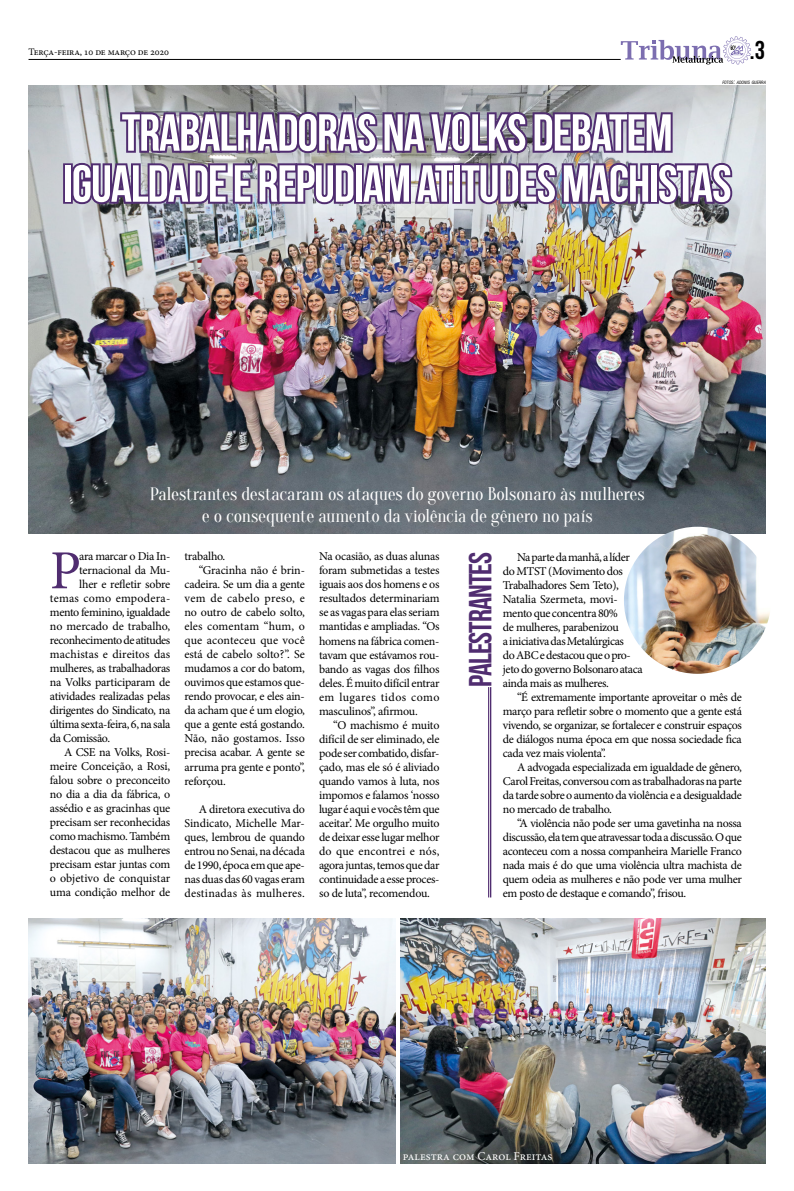
<style>
.page{position:relative;width:794px;height:1191px;background:#fff}
.page>*{position:absolute;margin:0;border:0;box-sizing:border-box;transform-origin:0 0}
.t1{font:55.1px "Minion Pro";color:#502d70}
.t2{font:52px/51px "Bebas Neue";letter-spacing:-.02em;color:#fff;text-align:center}
.t3{font:32px "Bebas Neue";letter-spacing:-.03em;color:#502d70}
.t4{font:25.8px "Bebas Neue";color:#000}
.t5{font:18px/22px "Oranienbaum";letter-spacing:-.015em;color:#fff;text-align:center}
.t6{font:12px/14px "Minion Pro";letter-spacing:-.03em;color:#000;text-align:justify}
.t7{font:12px "Minion Pro";color:#000}
.t8{font:12px "Minion Pro";color:#fff}
.t9{font:12px "Minion Pro";letter-spacing:.005em;color:#000}
.t10{font:10px "Minion Pro";letter-spacing:-.02em;color:#000}
.t11{font:italic condensed 4.4px "Swiss 721 BT";color:#000}
.s1{font-size:6.2px}
</style>
<div class="page">
<img style="left:29px;top:85px;width:737px;height:448px">
<hr style="left:29px;top:59px;width:591px;height:1px;background:#000">
<svg style="left:621px;top:36px;width:130px;height:28px"></svg>
<div style="left:63px;top:163px;width:10px;height:41px;border:4px solid #502d70"></div>
<svg style="left:69px;top:110px;width:665px;height:97px;background:#817095"></svg>
<hr style="left:490px;top:687px;width:1px;height:210px;background:#502d70">
<hr style="left:488px;top:687px;width:1px;height:210px;background:#502d70">
<img style="left:29px;top:918px;width:366px;height:245px">
<img style="left:400px;top:918px;width:366px;height:245px">
<img style="left:624px;top:527px;width:147px;height:147px;border-radius:73px">
<p class="t10" style="left:29px;top:45px;width:142px">Terça-feira, 10 de março de 2020</p>
<h3 class="t4" style="left:750px;top:36px;width:17px">.3</h3>
<p class="t11" style="left:722px;top:80px;width:45px">FOTOS<span class="s1">:</span> ADONIS GUERRA</p>
<h2 class="t2" style="left:63px;top:107px;width:670px">TRABALHADORAS NA VOLKS DEBATEM<br>IGUALDADE E REPUDIAM ATITUDES MACHISTAS</h2>
<h3 class="t5" style="left:150px;top:483px;width:496px">Palestrantes destacaram os ataques do governo Bolsonaro às mulheres e o consequente aumento da violência de gênero no país</h3>
<h1 class="t1" style="left:50px;top:534px;width:33px">P</h1>
<p class="t6" style="left:79px;top:549px;width:93px">ara marcar o Dia In-</p>
<p class="t6" style="left:79px;top:563px;width:93px">ternacional da Mu-</p>
<p class="t6" style="left:79px;top:577px;width:93px">lher e refletir sobre</p>
<p class="t6" style="left:50px;top:591px;width:122px">temas como empodera-</p>
<p class="t6" style="left:50px;top:605px;width:122px">mento feminino, igualdade</p>
<p class="t6" style="left:50px;top:619px;width:122px">no mercado de trabalho,</p>
<p class="t6" style="left:50px;top:633px;width:122px">reconhecimento de atitudes</p>
<p class="t6" style="left:50px;top:647px;width:122px">machistas e direitos das</p>
<p class="t6" style="left:50px;top:661px;width:122px">mulheres, as trabalhadoras</p>
<p class="t6" style="left:50px;top:675px;width:122px">na Volks participaram de</p>
<p class="t6" style="left:50px;top:689px;width:122px">atividades realizadas pelas</p>
<p class="t6" style="left:50px;top:703px;width:122px">dirigentes do Sindicato, na</p>
<p class="t6" style="left:50px;top:717px;width:122px">última sexta-feira, 6, na sala</p>
<p class="t6" style="left:50px;top:731px;width:62px">da Comissão.</p>
<p class="t6" style="left:64px;top:745px;width:108px">A CSE na Volks, Rosi-</p>
<p class="t6" style="left:50px;top:759px;width:122px">meire Conceição, a Rosi,</p>
<p class="t6" style="left:50px;top:773px;width:122px">falou sobre o preconceito</p>
<p class="t6" style="left:50px;top:787px;width:122px">no dia a dia da fábrica, o</p>
<p class="t6" style="left:50px;top:801px;width:122px">assédio e as gracinhas que</p>
<p class="t6" style="left:50px;top:815px;width:122px">precisam ser reconhecidas</p>
<p class="t6" style="left:50px;top:829px;width:122px">como machismo. Também</p>
<p class="t6" style="left:50px;top:843px;width:122px">destacou que as mulheres</p>
<p class="t6" style="left:50px;top:857px;width:122px">precisam estar juntas com</p>
<p class="t7" style="left:50px;top:870px;width:122px">o objetivo de conquistar</p>
<p class="t6" style="left:50px;top:885px;width:122px">uma condição melhor de</p>
<p class="t6" style="left:184px;top:549px;width:42px">trabalho.</p>
<p class="t6" style="left:199px;top:563px;width:108px">“Gracinha não é brin-</p>
<p class="t6" style="left:184px;top:577px;width:122px">cadeira. Se um dia a gente</p>
<p class="t6" style="left:184px;top:591px;width:122px">vem de cabelo preso, e</p>
<p class="t6" style="left:184px;top:605px;width:122px">no outro de cabelo solto,</p>
<p class="t6" style="left:184px;top:619px;width:122px">eles comentam “hum, o</p>
<p class="t9" style="left:184px;top:632px;width:122px">que aconteceu que você</p>
<p class="t6" style="left:184px;top:647px;width:122px">está de cabelo solto?”. Se</p>
<p class="t6" style="left:184px;top:661px;width:122px">mudamos a cor do batom,</p>
<p class="t6" style="left:184px;top:675px;width:122px">ouvimos que estamos que-</p>
<p class="t6" style="left:184px;top:689px;width:122px">rendo provocar, e eles ain-</p>
<p class="t6" style="left:184px;top:703px;width:122px">da acham que é um elogio,</p>
<p class="t6" style="left:184px;top:717px;width:122px">que a gente está gostando.</p>
<p class="t7" style="left:184px;top:730px;width:122px">Não, não gostamos. Isso</p>
<p class="t6" style="left:184px;top:745px;width:122px">precisa acabar. A gente se</p>
<p class="t6" style="left:184px;top:759px;width:122px">arruma pra gente e ponto”,</p>
<p class="t6" style="left:184px;top:773px;width:43px">reforçou.</p>
<p class="t6" style="left:184px;top:801px;width:122px;text-indent:14px">A diretora executiva do Sindicato, Michelle Mar&shy;ques, lembrou de quando entrou no Senai, na década de 1990, época em que ape&shy;nas duas das 60 vagas eram destinadas às mulheres.</p>
<p class="t6" style="left:319px;top:549px;width:122px">Na ocasião, as duas alunas foram submetidas a testes iguais aos dos homens e os resultados determinariam se as vagas para elas seriam mantidas e ampliadas. “Os homens na fábrica comen&shy;tavam que estávamos rou&shy;bando as vagas dos filhos deles. É muito difícil entrar em lugares tidos como masculinos”, afirmou.</p>
<p class="t6" style="left:319px;top:718px;width:122px;text-indent:14px">“O machismo é muito difícil de ser eliminado, ele pode ser combatido, disfar&shy;çado, mas ele só é aliviado quando vamos à luta, nos impomos e falamos ‘nosso lugar é aqui e vocês têm que aceitar’. Me orgulho muito de deixar esse lugar melhor do que encontrei e nós, agora juntas, temos que dar continuidade a esse proces&shy;so de luta”, recomendou.</p>
<h3 class="t3" style="left:463px;top:687px;width:136px;rotate:-90deg">PALESTRANTES</h3>
<p class="t6" style="left:503px;top:550px;width:141px;text-align:left;text-indent:14px">Na parte da manhã, a líder do MTST (Movimento dos<br>Trabalhadores Sem Teto),<br>Natalia Szermeta, movi&shy;mento que concentra 80%<br>de mulheres, parabenizou<br>a iniciativa das Metalúrgicas<br>do ABC e destacou que o pro&shy;jeto do governo Bolsonaro ataca ainda mais as mulheres.</p>
<p class="t6" style="left:503px;top:690px;width:241px;text-indent:14px">“É extremamente importante aproveitar o mês de março para refletir sobre o momento que a gente está vivendo, se organizar, se fortalecer e construir espaços de diálogos numa época em que nossa sociedade fica cada vez mais violenta”.</p>
<p class="t6" style="left:503px;top:760px;width:241px;text-indent:14px">A advogada especializada em igualdade de gênero, Carol Freitas, conversou com as trabalhadoras na parte da tarde sobre o aumento da violência e a desigualdade no mercado de trabalho.</p>
<p class="t6" style="left:503px;top:816px;width:241px;text-indent:14px">“A violência não pode ser uma gavetinha na nossa discussão, ela tem que atravessar toda a discussão. O que aconteceu com a nossa companheira Marielle Franco nada mais é do que uma violência ultra machista de quem odeia as mulheres e não pode ver uma mulher em posto de destaque e comando”, frisou.</p>
<p class="t8" style="left:403px;top:1148px;width:151px">palestra com Carol Freitas</p>
</div>
